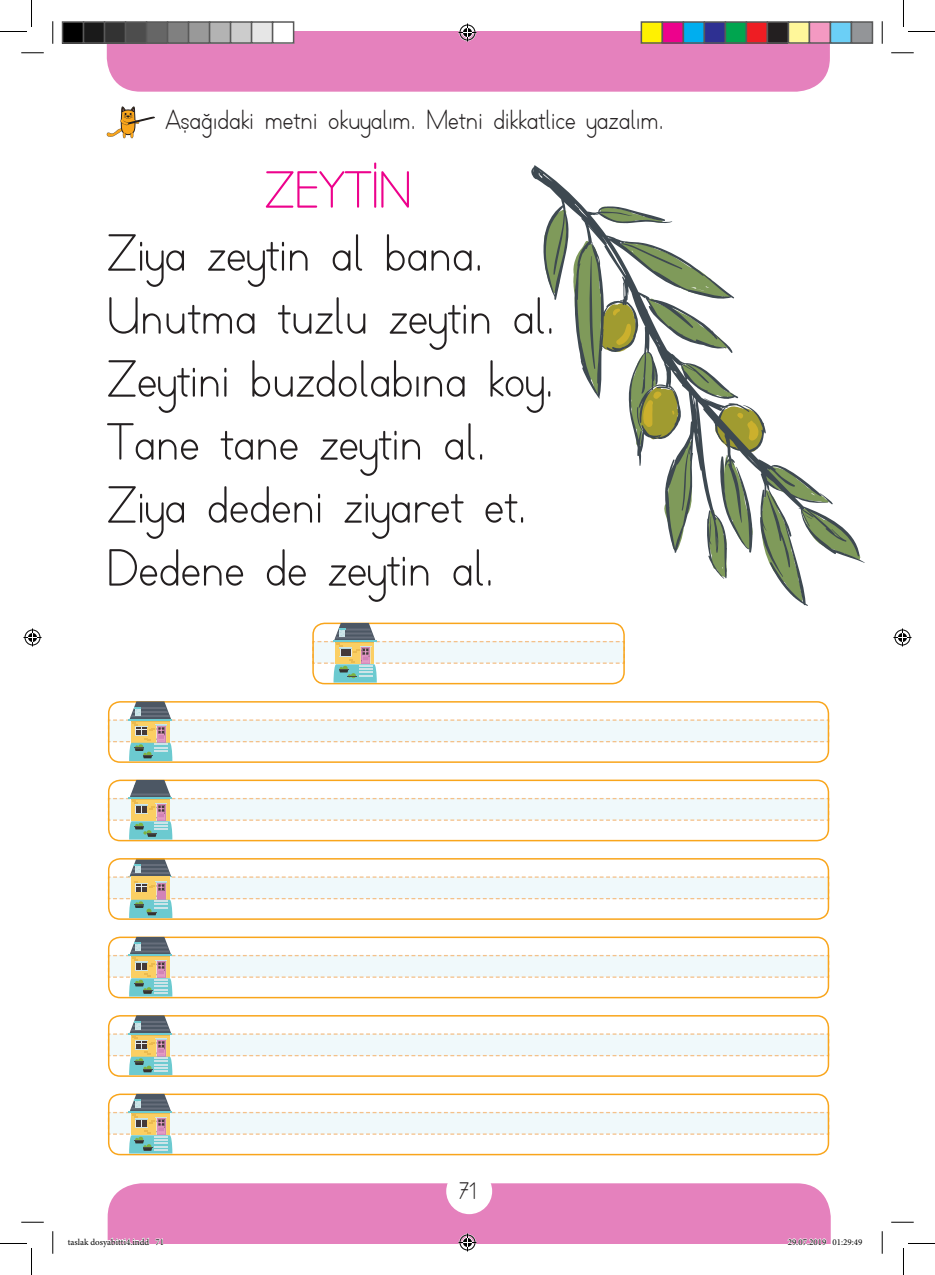
<style>
.page{position:relative;width:935px;height:1275px;background:#fff}
.page>*{position:absolute;margin:0;border:0;box-sizing:border-box;transform-origin:0 0}
.t1{font:51px/63px "TTKB Dik Temel Abece";color:#231f20}
.t2{font:51px "TTKB Dik Temel Abece";color:#ed028c}
.t3{font:27px "TTKB Dik Temel Abece";color:#231f20}
.t4{font:23.25px "TTKB Dik Temel Abece";color:#231f20}
.t5{font:9px "Minion Pro";color:#000}
</style>
<div class="page">
<div style="left:108px;top:701px;width:721px;height:62px;border:2px solid #f9a51b;border-radius:12px"></div>
<svg style="left:107px;top:701px;width:723px;height:60px"></svg>
<div style="left:312px;top:623px;width:313px;height:61px;border:2px solid #f9a51b;border-radius:12px"></div>
<svg style="left:312px;top:623px;width:313px;height:59px"></svg>
<div style="left:108px;top:779px;width:721px;height:62px;border:2px solid #f9a51b;border-radius:12px"></div>
<svg style="left:107px;top:780px;width:723px;height:59px"></svg>
<div style="left:108px;top:858px;width:721px;height:62px;border:2px solid #f9a51b;border-radius:12px"></div>
<svg style="left:107px;top:858px;width:723px;height:60px"></svg>
<div style="left:108px;top:936px;width:721px;height:62px;border:2px solid #f9a51b;border-radius:12px"></div>
<svg style="left:107px;top:937px;width:723px;height:59px"></svg>
<div style="left:108px;top:1015px;width:721px;height:62px;border:2px solid #f9a51b;border-radius:12px"></div>
<svg style="left:107px;top:1015px;width:723px;height:60px"></svg>
<div style="left:108px;top:1093px;width:721px;height:62px;border:2px solid #f9a51b;border-radius:12px"></div>
<svg style="left:107px;top:1094px;width:723px;height:59px"></svg>
<svg style="left:107px;top:107px;width:48px;height:31px"></svg>
<svg style="left:531px;top:165px;width:334px;height:441px"></svg>
<svg style="left:542px;top:205px;width:318px;height:397px"></svg>
<svg style="left:21px;top:53px;width:23px;height:1px"></svg>
<svg style="left:891px;top:53px;width:22px;height:1px"></svg>
<svg style="left:21px;top:1222px;width:23px;height:1px"></svg>
<svg style="left:891px;top:1222px;width:22px;height:1px"></svg>
<svg style="left:53px;top:21px;width:1px;height:23px"></svg>
<svg style="left:53px;top:1231px;width:1px;height:23px"></svg>
<svg style="left:882px;top:21px;width:1px;height:23px"></svg>
<svg style="left:882px;top:1231px;width:1px;height:23px"></svg>
<svg style="left:0;top:0;width:32px;height:32px"></svg>
<svg style="left:0;top:1243px;width:32px;height:32px"></svg>
<svg style="left:903px;top:0;width:32px;height:32px"></svg>
<svg style="left:903px;top:1243px;width:32px;height:32px"></svg>
<svg style="left:107px;top:24px;width:723px;height:68px;background:#e68ac1"></svg>
<svg style="left:24px;top:628px;width:18px;height:18px"></svg>
<svg style="left:893px;top:628px;width:18px;height:18px"></svg>
<div style="left:63px;top:22px;width:21px;height:21px;background:#000"></div>
<div style="left:62px;top:21px;width:22px;height:23px;border:2px solid #595959"></div>
<div style="left:84px;top:22px;width:21px;height:21px;background:#1a1a1a"></div>
<div style="left:83px;top:21px;width:22px;height:23px;border:2px solid #595959"></div>
<div style="left:105px;top:22px;width:21px;height:21px;background:#333"></div>
<div style="left:104px;top:21px;width:22px;height:23px;border:2px solid #595959"></div>
<div style="left:126px;top:22px;width:21px;height:21px;background:#4d4d4d"></div>
<div style="left:125px;top:21px;width:22px;height:23px;border:2px solid #595959"></div>
<div style="left:147px;top:22px;width:21px;height:21px;background:#666"></div>
<div style="left:146px;top:21px;width:22px;height:23px;border:2px solid #595959"></div>
<div style="left:168px;top:22px;width:21px;height:21px;background:#808080"></div>
<div style="left:167px;top:21px;width:22px;height:23px;border:2px solid #595959"></div>
<div style="left:189px;top:22px;width:21px;height:21px;background:#999"></div>
<div style="left:188px;top:21px;width:22px;height:23px;border:2px solid #595959"></div>
<div style="left:210px;top:22px;width:21px;height:21px;background:#b3b3b3"></div>
<div style="left:209px;top:21px;width:22px;height:23px;border:2px solid #595959"></div>
<div style="left:231px;top:22px;width:21px;height:21px;background:#ccc"></div>
<div style="left:230px;top:21px;width:22px;height:23px;border:2px solid #595959"></div>
<div style="left:252px;top:22px;width:21px;height:21px;background:#e6e6e6"></div>
<div style="left:251px;top:21px;width:22px;height:23px;border:2px solid #595959"></div>
<div style="left:273px;top:22px;width:21px;height:21px;background:#fff"></div>
<div style="left:272px;top:21px;width:22px;height:23px;border:2px solid #595959"></div>
<div style="left:641px;top:22px;width:21px;height:21px;background:#fff101"></div>
<div style="left:640px;top:21px;width:23px;height:23px;border:2px solid #595959"></div>
<div style="left:662px;top:22px;width:21px;height:21px;background:#ed028c"></div>
<div style="left:661px;top:21px;width:23px;height:23px;border:2px solid #595959"></div>
<div style="left:683px;top:22px;width:21px;height:21px;background:#00aeef"></div>
<div style="left:682px;top:21px;width:23px;height:23px;border:2px solid #595959"></div>
<div style="left:704px;top:22px;width:21px;height:21px;background:#2e3092"></div>
<div style="left:703px;top:21px;width:23px;height:23px;border:2px solid #595959"></div>
<div style="left:725px;top:22px;width:21px;height:21px;background:#00a54f"></div>
<div style="left:724px;top:21px;width:23px;height:23px;border:2px solid #595959"></div>
<div style="left:746px;top:22px;width:21px;height:21px;background:#ee1d23"></div>
<div style="left:745px;top:21px;width:23px;height:23px;border:2px solid #595959"></div>
<div style="left:767px;top:22px;width:21px;height:21px;background:#231f20"></div>
<div style="left:766px;top:21px;width:23px;height:23px;border:2px solid #595959"></div>
<div style="left:788px;top:22px;width:21px;height:21px;background:#fff79a"></div>
<div style="left:787px;top:21px;width:23px;height:23px;border:2px solid #595959"></div>
<div style="left:809px;top:22px;width:21px;height:21px;background:#f499c2"></div>
<div style="left:808px;top:21px;width:23px;height:23px;border:2px solid #595959"></div>
<div style="left:830px;top:22px;width:21px;height:21px;background:#6bcff6"></div>
<div style="left:829px;top:21px;width:23px;height:23px;border:2px solid #595959"></div>
<div style="left:851px;top:22px;width:21px;height:21px;background:#939598"></div>
<div style="left:850px;top:21px;width:23px;height:23px;border:2px solid #595959"></div>
<svg style="left:107px;top:1183px;width:724px;height:69px"></svg>
<p class="t3" style="left:165px;top:103px;width:500px">Aşağıdaki metni okuyalım. Metni dikkatlice yazalım.</p>
<p class="t2" style="left:264px;top:159px;width:148px">ZEYTİN</p>
<p class="t1" style="left:107px;top:223px;width:449px">Ziya zeytin al bana.<br>Unutma tuzlu zeytin al.<br>Zeytini buzdolabına koy.<br>Tane tane zeytin al.<br>Ziya dedeni ziyaret et.<br>Dedene de zeytin al.</p>
<p class="t4" style="left:459px;top:1177px;width:19px">71</p>
<p class="t5" style="left:68px;top:1236px;width:98px">taslak dosyabitti4.indd 71</p>
<p class="t5" style="left:787px;top:1236px;width:76px">29.07.2019 01:29:49</p>
</div>
